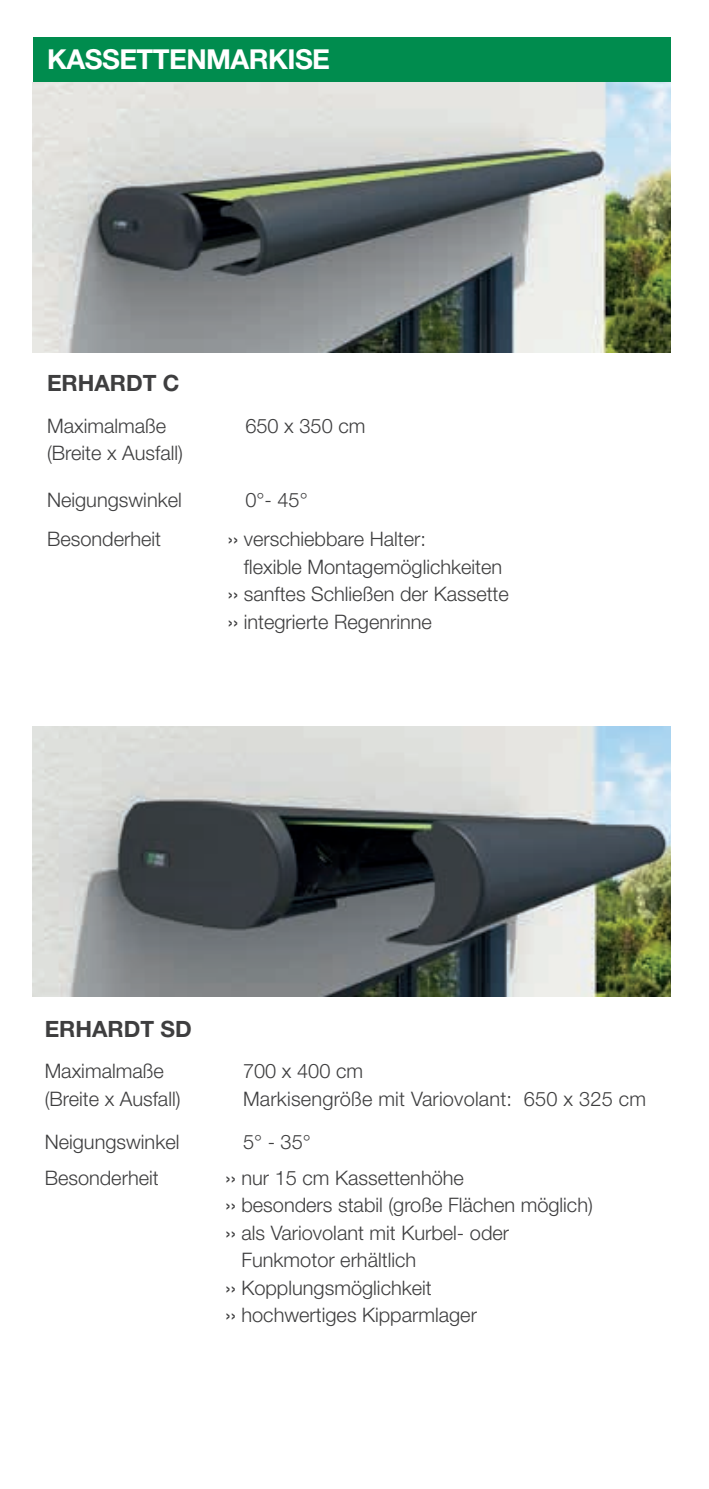
<style>
.page{position:relative;width:709px;height:1489px;background:#fff}
.page>*{position:absolute;margin:0;border:0;box-sizing:border-box;transform-origin:0 0}
.t1{font:700 27.5px "Helvetica Neue LT Pro";letter-spacing:-.02em;color:#fff}
.t2{font:700 22.5px "Helvetica Neue LT Pro";color:#3e3e3f}
.t3{font:300 20px/27.5px "Helvetica Neue LT Pro";color:#3e3e3f}
.s1{font-weight:400}
</style>
<div class="page">
<div style="left:33px;top:38px;width:637px;height:47px;background:#008c4e"></div>
<img style="left:33px;top:83px;width:637px;height:269px">
<img style="left:33px;top:727px;width:637px;height:269px">
<h1 class="t1" style="left:47px;top:42px;width:284px">KASSETTENMARKISE</h1>
<p class="t2" style="left:47px;top:369px;width:134px">ERHARDT C</p>
<p class="t3" style="left:47px;top:411px;width:137px">Maximalmaße (Breite x Ausfall)</p>
<p class="t3" style="left:245px;top:411px;width:121px">650 x 350 cm</p>
<p class="t3" style="left:47px;top:486px;width:136px">Neigungswinkel</p>
<p class="t3" style="left:245px;top:486px;width:64px">0°- 45°</p>
<p class="t3" style="left:47px;top:525px;width:116px">Besonderheit</p>
<p class="t3" style="left:228px;top:525px;width:200px"><span class="s1">››</span> verschiebbare Halter:</p>
<p class="t3" style="left:244px;top:552px;width:260px">flexible Montagemöglichkeiten</p>
<p class="t3" style="left:228px;top:580px;width:282px"><span class="s1">››</span> sanftes Schließen der Kassette</p>
<p class="t3" style="left:228px;top:607px;width:205px"><span class="s1">››</span> integrierte Regenrinne</p>
<p class="t2" style="left:45px;top:1014px;width:148px">ERHARDT SD</p>
<p class="t3" style="left:45px;top:1056px;width:137px">Maximalmaße (Breite x Ausfall)</p>
<p class="t3" style="left:243px;top:1056px;width:404px">700 x 400 cm<br>Markisengröße mit Variovolant: 650 x 325 cm</p>
<p class="t3" style="left:45px;top:1127px;width:136px">Neigungswinkel</p>
<p class="t3" style="left:243px;top:1127px;width:69px">5° - 35°</p>
<p class="t3" style="left:45px;top:1163px;width:116px">Besonderheit</p>
<p class="t3" style="left:225px;top:1163px;width:240px"><span class="s1">››</span> nur 15 cm Kassettenhöhe</p>
<p class="t3" style="left:225px;top:1190px;width:369px"><span class="s1">››</span> besonders stabil (große Flächen möglich)</p>
<p class="t3" style="left:225px;top:1218px;width:285px"><span class="s1">››</span> als Variovolant mit Kurbel- oder</p>
<p class="t3" style="left:241px;top:1245px;width:176px">Funkmotor erhältlich</p>
<p class="t3" style="left:225px;top:1273px;width:208px"><span class="s1">››</span> Kopplungsmöglichkeit</p>
<p class="t3" style="left:225px;top:1300px;width:253px"><span class="s1">››</span> hochwertiges Kipparmlager</p>
</div>
